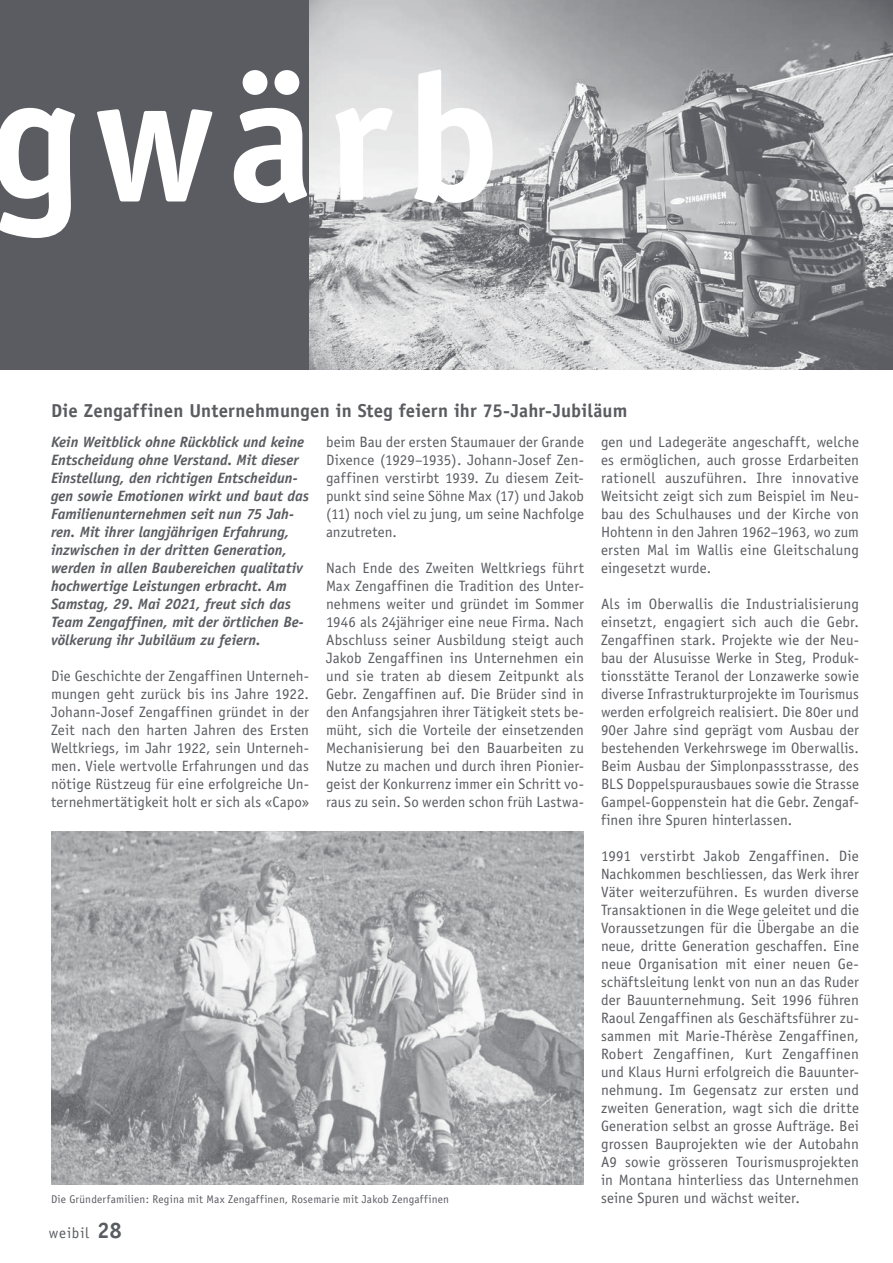
<style>
.page{position:relative;width:893px;height:1263px;background:#fff}
.page>*{position:absolute;margin:0;border:0;box-sizing:border-box;transform-origin:0 0}
.t1{font:700 180px "Officina Sans";letter-spacing:.075em;color:#fff}
.t2{font:700 18.75px "Officina Sans";letter-spacing:.01em;color:#5a5c61}
.t3{font:15px/18px "Officina Sans";letter-spacing:.005em;color:#5a5c61;text-align:justify}
.t4{font:italic 700 15px/18px "Officina Sans";color:#5a5c61}
.t5{font:11.25px "Officina Sans";letter-spacing:.015em;color:#5a5c61}
.s1{font-weight:700;font-size:22.5px}
</style>
<div class="page">
<div style="left:0;top:0;width:893px;height:370px;background:#5a5c61"></div>
<img style="left:309px;top:0;width:584px;height:370px">
<img style="left:51px;top:832px;width:533px;height:352px">
<h1 class="t1" style="left:-10px;top:26px;width:512px">gwärb</h1>
<p class="t2" style="left:51px;top:399px;width:578px">Die Zengaffinen Unternehmungen in Steg feiern ihr 75-Jahr-Jubiläum</p>
<p class="t4" style="left:51px;top:432px;width:259px">Kein Weitblick ohne Rückblick und keine Entscheidung ohne Verstand. Mit dieser Einstellung, den richtigen Entscheidun&shy;gen sowie Emotionen wirkt und baut das Familienunternehmen seit nun 75 Jah&shy;ren. Mit ihrer langjährigen Erfahrung, inzwischen in der dritten Generation, werden in allen Baubereichen qualitativ hochwertige Leistungen erbracht. Am Samstag, 29. Mai 2021, freut sich das Team Zengaffinen, mit der örtlichen Be&shy;völkerung ihr Jubiläum zu feiern.</p>
<p class="t3" style="left:51px;top:666px;width:259px">Die Geschichte der Zengaffinen Unterneh&shy;mungen geht zurück bis ins Jahre 1922.<br>Johann-Josef Zengaffinen gründet in der Zeit nach den harten Jahren des Ersten Weltkriegs, im Jahr 1922, sein Unterneh&shy;men. Viele wertvolle Erfahrungen und das nötige Rüstzeug für eine erfolgreiche Un&shy;ternehmertätigkeit holt er sich als «Capo»</p>
<p class="t3" style="left:326px;top:432px;width:259px">beim Bau der ersten Staumauer der Grande Dixence (1929–1935). Johann-Josef Zen&shy;gaffinen verstirbt 1939. Zu diesem Zeit&shy;punkt sind seine Söhne Max (17) und Jakob (11) noch viel zu jung, um seine Nachfolge anzutreten.</p>
<p class="t3" style="left:326px;top:558px;width:259px">Nach Ende des Zweiten Weltkriegs führt Max Zengaffinen die Tradition des Unter&shy;nehmens weiter und gründet im Sommer 1946 als 24jähriger eine neue Firma. Nach Abschluss seiner Ausbildung steigt auch Jakob Zengaffinen ins Unternehmen ein und sie traten ab diesem Zeitpunkt als Gebr. Zengaffinen auf. Die Brüder sind in den Anfangsjahren ihrer Tätigkeit stets be&shy;müht, sich die Vorteile der einsetzenden Mechanisierung bei den Bauarbeiten zu Nutze zu machen und durch ihren Pionier&shy;geist der Konkurrenz immer ein Schritt vo&shy;raus zu sein. So werden schon früh Lastwa-</p>
<p class="t5" style="left:51px;top:1192px;width:399px">Die Gründerfamilien: Regina mit Max Zengaffinen, Rosemarie mit Jakob Zengaffinen</p>
<p class="t3" style="left:49px;top:1224px;width:75px">weibil <span class="s1">28</span></p>
<p class="t3" style="left:601px;top:432px;width:260px">gen und Ladegeräte angeschafft, welche es ermöglichen, auch grosse Erdarbeiten rationell auszuführen. Ihre innovative Weitsicht zeigt sich zum Beispiel im Neu&shy;bau des Schulhauses und der Kirche von Hohtenn in den Jahren 1962–1963, wo zum ersten Mal im Wallis eine Gleitschalung eingesetzt wurde.</p>
<p class="t3" style="left:601px;top:594px;width:259px">Als im Oberwallis die Industrialisierung einsetzt, engagiert sich auch die Gebr.<br>Zengaffinen stark. Projekte wie der Neu&shy;bau der Alusuisse Werke in Steg, Produk&shy;tionsstätte Teranol der Lonzawerke sowie diverse Infrastrukturprojekte im Tourismus werden erfolgreich realisiert. Die 80er und 90er Jahre sind geprägt vom Ausbau der bestehenden Verkehrswege im Oberwallis.<br>Beim Ausbau der Simplonpassstrasse, des BLS Doppelspurausbaues sowie die Strasse Gampel-Goppenstein hat die Gebr. Zengaf&shy;finen ihre Spuren hinterlassen.</p>
<p class="t3" style="left:601px;top:846px;width:259px">1991 verstirbt Jakob Zengaffinen. Die Nachkommen beschliessen, das Werk ihrer Väter weiterzuführen. Es wurden diverse Transaktionen in die Wege geleitet und die Voraussetzungen für die Übergabe an die neue, dritte Generation geschaffen. Eine neue Organisation mit einer neuen Ge&shy;schäftsleitung lenkt von nun an das Ruder der Bauunternehmung. Seit 1996 führen Raoul Zengaffinen als Geschäftsführer zu&shy;sammen mit Marie-Thérèse Zengaffinen, Robert Zengaffinen, Kurt Zengaffinen und Klaus Hurni erfolgreich die Bauunter&shy;nehmung. Im Gegensatz zur ersten und zweiten Generation, wagt sich die dritte Generation selbst an grosse Aufträge. Bei grossen Bauprojekten wie der Autobahn A9 sowie grösseren Tourismusprojekten in Montana hinterliess das Unternehmen seine Spuren und wächst weiter.</p>
</div>
